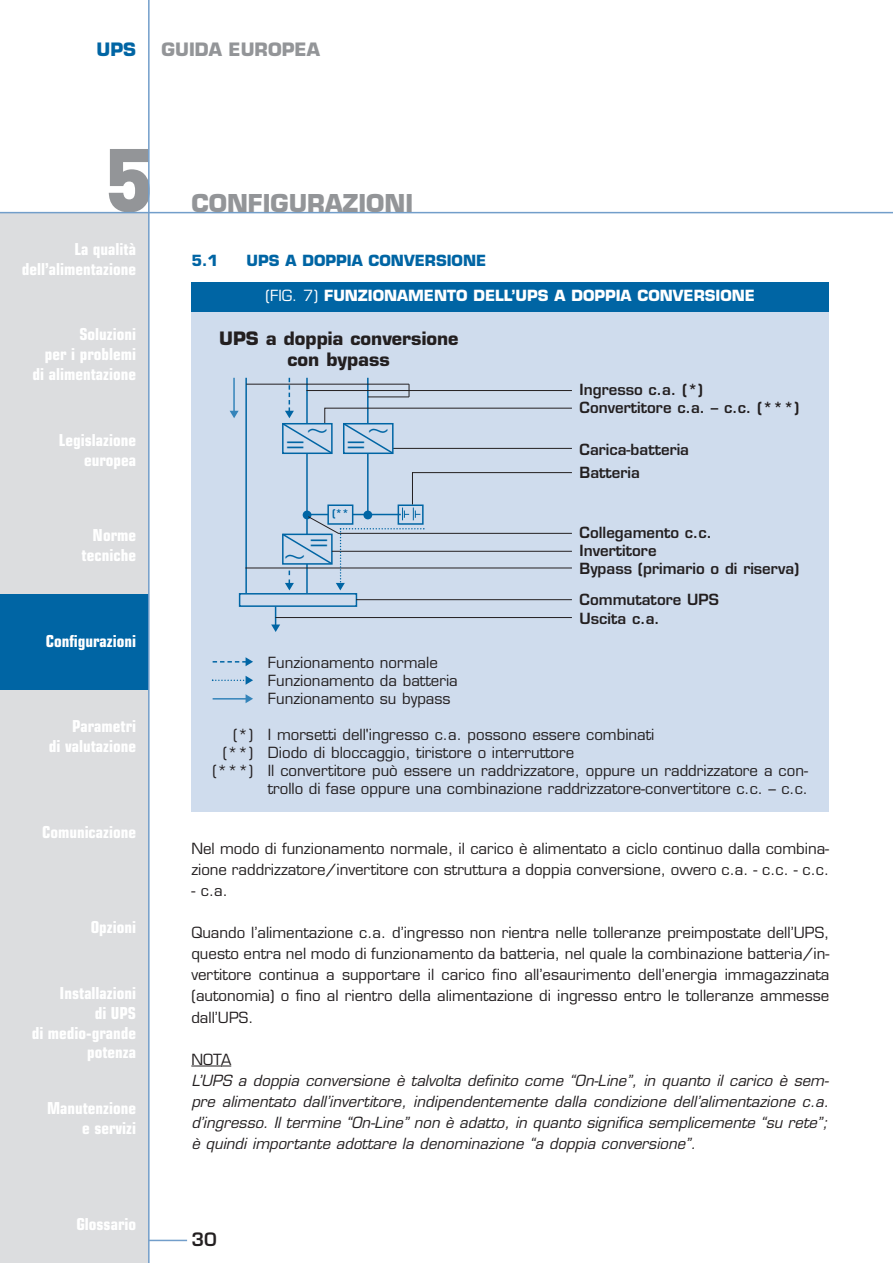
<style>
.page{position:relative;width:893px;height:1263px;background:#fff}
.page>*{position:absolute;margin:0;border:0;box-sizing:border-box;transform-origin:0 0}
.t1{font:900 88.5px "DIN";color:#939598}
.t2{font:700 24px "Eurostile";color:#939598}
.t3{font:700 18px/21.6px "Eurostile";color:#231f20;text-align:center}
.t4{font:700 18px "Eurostile";color:#939598}
.t5{font:700 18px "Eurostile";color:#0065a4}
.t6{font:600 18px "Eurostile";color:#231f20}
.t7{font:700 condensed 16.5px/19.8px "Eurostile";color:#fff;text-align:right}
.t8{font:15px/21px "Eurostile";color:#231f20}
.t9{font:italic 15px/21px "Eurostile";color:#231f20;text-align:justify}
.t10{font:600 15px/18px "Eurostile";color:#231f20}
.t11{font:700 15px "Eurostile";color:#fff}
.t12{font:700 15px "Eurostile";color:#0065a4}
.t13{font:600 10.5px "Eurostile";color:#0065a4}
.s1{font-weight:400}
</style>
<div class="page">
<div style="left:0;top:308px;width:149px;height:96px;background:#dcdddf"></div>
<div style="left:0;top:404px;width:149px;height:95px;background:#dcdddf"></div>
<div style="left:0;top:499px;width:149px;height:96px;background:#dcdddf"></div>
<div style="left:0;top:595px;width:149px;height:95px;background:#0065a4"></div>
<div style="left:0;top:690px;width:149px;height:95px;background:#dcdddf"></div>
<div style="left:0;top:785px;width:149px;height:96px;background:#dcdddf"></div>
<div style="left:0;top:881px;width:149px;height:95px;background:#dcdddf"></div>
<div style="left:0;top:976px;width:149px;height:96px;background:#dcdddf"></div>
<div style="left:0;top:1072px;width:149px;height:95px;background:#dcdddf"></div>
<div style="left:0;top:1167px;width:149px;height:96px;background:#dcdddf"></div>
<div style="left:0;top:213px;width:149px;height:95px;background:#dcdddf"></div>
<hr style="left:0;top:212px;width:893px;height:1px;background:#729eca">
<hr style="left:148px;top:0;width:2px;height:1263px;background:#729eca">
<hr style="left:191px;top:1065px;width:31px;height:1px;background:#231f20">
<hr style="left:149px;top:1240px;width:38px;height:1px;background:#729eca">
<div style="left:191px;top:282px;width:638px;height:530px;background:#cfdced"></div>
<div style="left:191px;top:282px;width:638px;height:30px;background:#0065a4"></div>
<hr style="left:306px;top:378px;width:2px;height:223px;background:#0065a4">
<hr style="left:367px;top:378px;width:2px;height:136px;background:#0065a4">
<hr style="left:245px;top:378px;width:2px;height:221px;background:#0065a4">
<svg style="left:271px;top:607px;width:9px;height:25px"></svg>
<hr style="left:233px;top:378px;width:2px;height:34px;background:#3484ba">
<svg style="left:230px;top:411px;width:9px;height:7px"></svg>
<hr style="left:246px;top:384px;width:163px;height:1px;background:#231f20">
<hr style="left:245px;top:568px;width:327px;height:1px;background:#231f20">
<div style="left:240px;top:594px;width:116px;height:12px;background:#cfdced"></div>
<div style="left:239px;top:593px;width:118px;height:14px;border:2px solid #0065a4"></div>
<hr style="left:356px;top:599px;width:216px;height:1px;background:#231f20">
<hr style="left:275px;top:617px;width:297px;height:1px;background:#231f20">
<svg style="left:213px;top:657px;width:40px;height:9px"></svg>
<svg style="left:212px;top:676px;width:41px;height:9px"></svg>
<hr style="left:213px;top:698px;width:34px;height:1px;background:#3484ba">
<svg style="left:246px;top:694px;width:7px;height:9px"></svg>
<svg style="left:281px;top:378px;width:291px;height:77px"></svg>
<svg style="left:281px;top:472px;width:291px;height:118px"></svg>
<p class="t5" style="left:97px;top:43px;width:41px">UPS</p>
<p class="t4" style="left:162px;top:43px;width:160px">GUIDA EUROPEA</p>
<h1 class="t1" style="left:104px;top:130px;width:51px">5</h1>
<p class="t7" style="left:22px;top:240px;width:116px">La qualità dell’alimentazione</p>
<p class="t7" style="left:33px;top:326px;width:105px">Soluzioni<br>per i problemi di alimentazione</p>
<p class="t7" style="left:59px;top:431px;width:79px">Legislazione europea</p>
<p class="t7" style="left:82px;top:527px;width:56px">Norme tecniche</p>
<p class="t7" style="left:46px;top:632px;width:92px">Configurazioni</p>
<p class="t7" style="left:49px;top:718px;width:89px">Parametri<br>di valutazione</p>
<p class="t7" style="left:42px;top:823px;width:95px">Comunicazione</p>
<p class="t7" style="left:91px;top:919px;width:47px">Opzioni</p>
<p class="t7" style="left:32px;top:984px;width:106px">Installazioni<br>di UPS<br>di medio-grande potenza</p>
<p class="t7" style="left:47px;top:1100px;width:91px">Manutenzione e servizi</p>
<p class="t7" style="left:76px;top:1216px;width:61px">Glossario</p>
<h2 class="t2" style="left:191px;top:194px;width:223px">CONFIGURAZIONI</h2>
<p class="t12" style="left:191px;top:255px;width:28px">5.1</p>
<p class="t12" style="left:247px;top:255px;width:241px">UPS A DOPPIA CONVERSIONE</p>
<p class="t11" style="left:265px;top:290px;width:491px"><span class="s1">(FIG. 7)</span> FUNZIONAMENTO DELL’UPS A DOPPIA CONVERSIONE</p>
<p class="t3" style="left:219px;top:329px;width:241px">UPS a doppia conversione con bypass</p>
<p class="t10" style="left:580px;top:382px;width:221px">Ingresso c.a. (*)<br>Convertitore c.a. – c.c. (***)</p>
<p class="t10" style="left:580px;top:439px;width:111px;line-height:23.1px">Carica-batteria<br>Batteria</p>
<p class="t13" style="left:332px;top:509px;width:18px">(**</p>
<p class="t10" style="left:580px;top:525px;width:221px">Collegamento c.c.<br>Invertitore<br>Bypass (primario o di riserva)</p>
<p class="t10" style="left:580px;top:592px;width:141px;line-height:18.9px">Commutatore UPS<br>Uscita c.a.</p>
<p class="t8" style="left:268px;top:655px;width:191px;line-height:18px">Funzionamento normale<br>Funzionamento da batteria<br>Funzionamento su bypass</p>
<p class="t8" style="left:233px;top:726px;width:423px">(*) I morsetti dell'ingresso c.a. possono essere combinati</p>
<p class="t8" style="left:223px;top:744px;width:353px">(**) Diodo di bloccaggio, tiristore o interruttore</p>
<p class="t8" style="left:213px;top:762px;width:597px">(***) Il convertitore può essere un raddrizzatore, oppure un raddrizzatore a con-</p>
<p class="t8" style="left:268px;top:780px;width:542px">trollo di fase oppure una combinazione raddrizzatore-convertitore c.c. – c.c.</p>
<p class="t8" style="left:191px;top:840px;width:639px">Nel modo di funzionamento normale, il carico è alimentato a ciclo continuo dalla combina&shy;zione raddrizzatore/invertitore con struttura a doppia conversione, ovvero c.a. - c.c. - c.c.</p>
<p class="t8" style="left:191px;top:882px;width:38px">- c.a.</p>
<p class="t8" style="left:191px;top:924px;width:639px;text-align:justify">Quando l’alimentazione c.a. d’ingresso non rientra nelle tolleranze preimpostate dell’UPS, questo entra nel modo di funzionamento da batteria, nel quale la combinazione batteria/in&shy;vertitore continua a supportare il carico fino all’esaurimento dell’energia immagazzinata (autonomia) o fino al rientro della alimentazione di ingresso entro le tolleranze ammesse dall’UPS.</p>
<p class="t8" style="left:191px;top:1050px;width:41px">NOTA</p>
<p class="t9" style="left:191px;top:1071px;width:639px">L’UPS a doppia conversione è talvolta definito come “On-Line”, in quanto il carico è sem&shy;pre alimentato dall’invertitore, indipendentemente dalla condizione dell’alimentazione c.a. d’ingresso. Il termine “On-Line” non è adatto, in quanto significa semplicemente “su rete”; è quindi importante adottare la denominazione “a doppia conversione”.</p>
<p class="t6" style="left:191px;top:1232px;width:27px">30</p>
</div>
